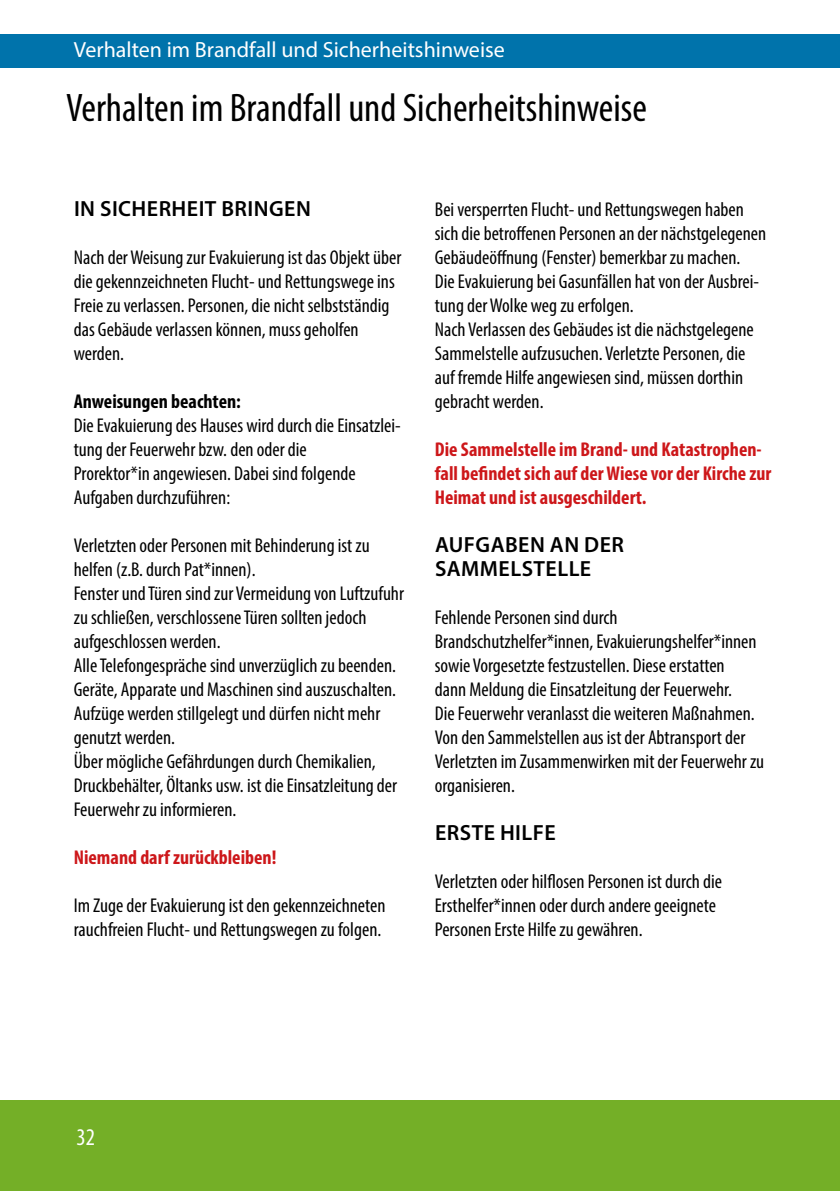
<style>
.page{position:relative;width:840px;height:1191px;background:#fff}
.page>*{position:absolute;margin:0;border:0;box-sizing:border-box;transform-origin:0 0}
.t1{font:condensed 40px "Myriad Pro";color:#000}
.t2{font:condensed 24px "Myriad Pro";color:#fff}
.t3{font:600 22px/24px "Myriad Pro";letter-spacing:.02em;color:#000}
.t4{font:22px "Myriad Pro";color:#fff}
.t5{font:condensed 20px/24px "Myriad Pro";color:#000}
.t6{font:700 condensed 20px/24px "Myriad Pro";color:#cd171a}
.t7{font:700 condensed 20px "Myriad Pro";color:#000}
</style>
<div class="page">
<div style="left:0;top:1100px;width:839px;height:91px;background:#74af27"></div>
<div style="left:0;top:34px;width:839px;height:34px;background:#0073ab"></div>
<p class="t4" style="left:74px;top:36px;width:432px">Verhalten im Brandfall und Sicherheitshinweise</p>
<h1 class="t1" style="left:66px;top:83px;width:582px">Verhalten im Brandfall und Sicherheitshinweise</h1>
<p class="t3" style="left:74px;top:196px;width:238px">IN SICHERHEIT BRINGEN</p>
<p class="t5" style="left:74px;top:245px;width:329px">Nach der Weisung zur Evakuierung ist das Objekt über die gekennzeichneten Flucht- und Rettungswege ins Freie zu verlassen. Personen, die nicht selbstständig das Gebäude verlassen können, muss geholfen werden.</p>
<p class="t7" style="left:74px;top:389px;width:169px">Anweisungen beachten:</p>
<p class="t5" style="left:74px;top:413px;width:328px">Die Evakuierung des Hauses wird durch die Einsatzlei&shy;tung der Feuerwehr bzw. den oder die<br>Prorektor*in angewiesen. Dabei sind folgende Aufgaben durchzuführen:</p>
<p class="t5" style="left:74px;top:533px;width:331px">Verletzten oder Personen mit Behinderung ist zu helfen (z.B. durch Pat*innen).<br>Fenster und Türen sind zur Vermeidung von Luftzufuhr zu schließen, verschlossene Türen sollten jedoch aufgeschlossen werden.<br>Alle Telefongespräche sind unverzüglich zu beenden.<br>Geräte, Apparate und Maschinen sind auszuschalten.<br>Aufzüge werden stillgelegt und dürfen nicht mehr genutzt werden.<br>Über mögliche Gefährdungen durch Chemikalien, Druckbehälter, Öltanks usw. ist die Einsatzleitung der Feuerwehr zu informieren.</p>
<p class="t6" style="left:74px;top:845px;width:204px">Niemand darf zurückbleiben!</p>
<p class="t5" style="left:74px;top:893px;width:313px">Im Zuge der Evakuierung ist den gekennzeichneten rauchfreien Flucht- und Rettungswegen zu folgen.</p>
<p class="t5" style="left:434px;top:197px;width:333px">Bei versperrten Flucht- und Rettungswegen haben sich die betroffenen Personen an der nächstgelegenen Gebäudeöffnung (Fenster) bemerkbar zu machen.<br>Die Evakuierung bei Gasunfällen hat von der Ausbrei&shy;tung der Wolke weg zu erfolgen.<br>Nach Verlassen des Gebäudes ist die nächstgelegene Sammelstelle aufzusuchen. Verletzte Personen, die auf fremde Hilfe angewiesen sind, müssen dorthin gebracht werden.</p>
<p class="t6" style="left:434px;top:437px;width:338px">Die Sammelstelle im Brand- und Katastrophen&shy;fall befindet sich auf der Wiese vor der Kirche zur<br>Heimat und ist ausgeschildert.</p>
<p class="t3" style="left:435px;top:532px;width:190px">AUFGABEN AN DER<br>SAMMELSTELLE</p>
<p class="t5" style="left:434px;top:605px;width:331px">Fehlende Personen sind durch Brandschutzhelfer*innen, Evakuierungshelfer*innen sowie Vorgesetzte festzustellen. Diese erstatten<br>dann Meldung die Einsatzleitung der Feuerwehr.<br>Die Feuerwehr veranlasst die weiteren Maßnahmen.<br>Von den Sammelstellen aus ist der Abtransport der Verletzten im Zusammenwirken mit der Feuerwehr zu organisieren.</p>
<p class="t3" style="left:435px;top:820px;width:122px">ERSTE HILFE</p>
<p class="t5" style="left:434px;top:869px;width:288px">Verletzten oder hilflosen Personen ist durch die<br>Ersthelfer*innen oder durch andere geeignete<br>Personen Erste Hilfe zu gewähren.</p>
<p class="t2" style="left:76px;top:1122px;width:20px">32</p>
</div>
